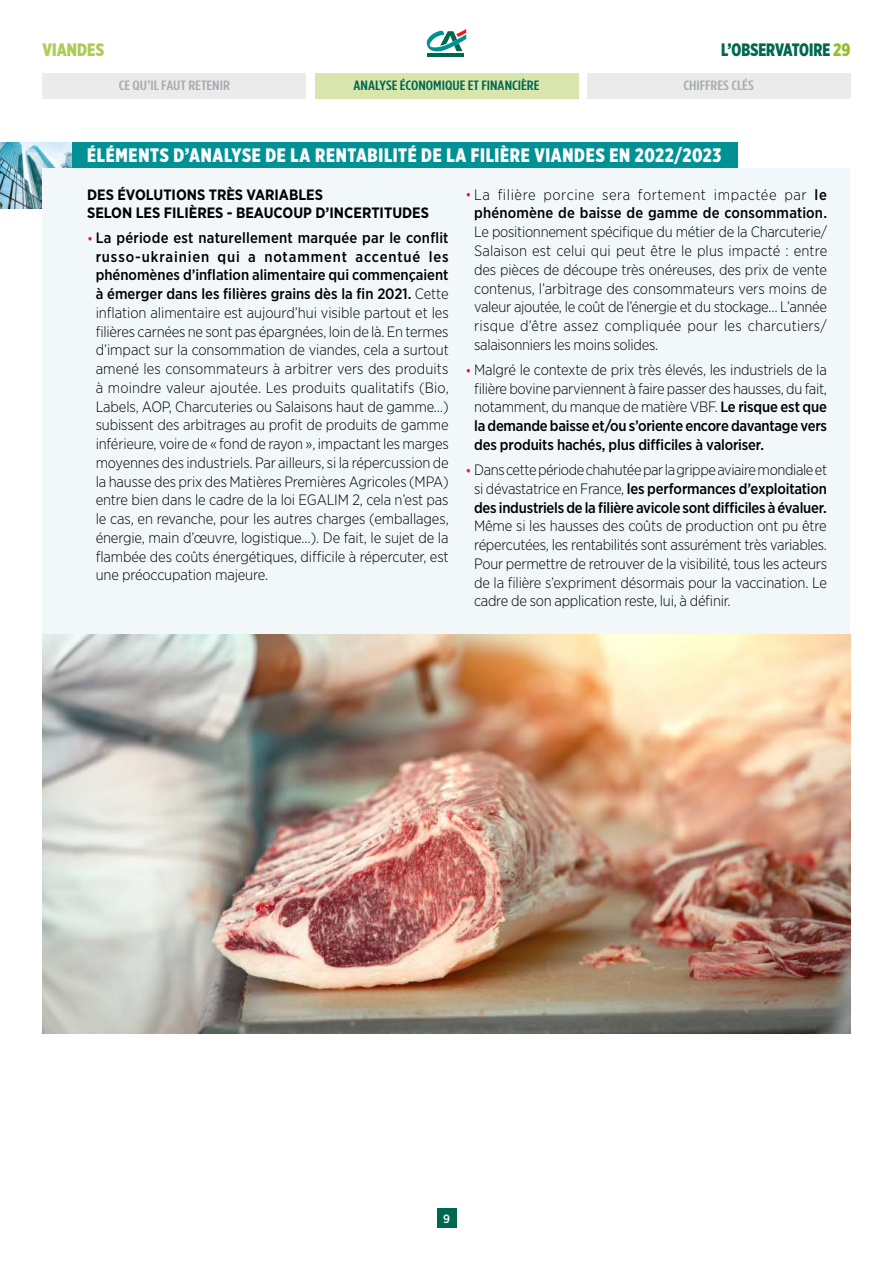
<style>
.page{position:relative;width:893px;height:1263px;background:#fff}
.page>*{position:absolute;margin:0;border:0;box-sizing:border-box;transform-origin:0 0}
.t1{font:900 19.5px "Gotham X Narrow";letter-spacing:.035em;color:#fff}
.t2{font:900 18px "Gotham X Narrow";color:#00684e;scale:.95 1}
.t3{font:900 18px "Gotham X Narrow";letter-spacing:.005em;color:#aecb55}
.t4{font:300 15px/18.8px "Gotham Narrow";letter-spacing:-.02em;color:#000;text-align:justify}
.t5{font:500 15px/18.8px "Gotham Narrow";letter-spacing:-.015em;color:#000;text-align:center}
.t6{font:500 15px/18.8px "Gotham Narrow";letter-spacing:.01em;color:#000;text-align:center}
.t7{font:700 15px/18px "Gotham Narrow";color:#000}
.t8{font:500 13.5px "Gotham Condensed";color:#a7adb0;scale:1.3 1}
.t9{font:500 13.5px "Gotham Condensed";color:#00684e;scale:1.3 1}
.t10{font:500 12px "Gotham Narrow";color:#fff}
.s1{color:#95be2b}
.s2{color:#ea1b27}
.s3{font-weight:500}
.s4{font-weight:300;color:#ea1b27}
.s5{font-weight:300}
</style>
<div class="page">
<div style="left:43px;top:73px;width:263px;height:26px;background:#ebebec"></div>
<div style="left:315px;top:73px;width:263px;height:26px;background:#d8e5ad"></div>
<div style="left:587px;top:73px;width:263px;height:26px;background:#ebebec"></div>
<hr style="left:427px;top:53px;width:37px;height:4px;background:#00684e">
<svg style="left:426px;top:29px;width:40px;height:23px"></svg>
<div style="left:437px;top:1209px;width:19px;height:19px;background:#00684e"></div>
<img style="left:0;top:142px;width:72px;height:66px">
<div style="left:43px;top:168px;width:807px;height:467px;background:#f2f8f9"></div>
<img style="left:43px;top:635px;width:807px;height:398px">
<div style="left:72px;top:142px;width:666px;height:26px;background:#009195"></div>
<p class="t3" style="left:43px;top:38px;width:63px">VIANDES</p>
<p class="t2" style="left:721px;top:38px;width:138px">L’OBSERVATOIRE <span class="s1">29</span></p>
<p class="t8" style="left:119px;top:78px;width:87px">CE QU’IL FAUT RETENIR</p>
<p class="t9" style="left:353px;top:78px;width:145px">ANALYSE ÉCONOMIQUE ET FINANCIÈRE</p>
<p class="t8" style="left:683px;top:78px;width:56px">CHIFFRES CLÉS</p>
<h1 class="t1" style="left:87px;top:143px;width:636px">ÉLÉMENTS D’ANALYSE DE LA RENTABILITÉ DE LA FILIÈRE VIANDES EN 2022/2023</h1>
<p class="t7" style="left:87px;top:185px;width:343px">DES ÉVOLUTIONS TRÈS VARIABLES<br>SELON LES FILIÈRES - BEAUCOUP D’INCERTITUDES</p>
<p class="t4" style="left:96px;top:228px;width:355px;text-indent:-9px"><span class="s2">•</span> <span class="s3">La période est naturellement marquée par le conflit russo-ukrainien qui a notamment accentué les phénomènes d’inflation alimentaire qui commençaient à émerger dans les filières grains dès la fin 2021.</span> Cette inflation alimentaire est aujourd’hui visible partout et les filières carnées ne sont pas épargnées, loin de là. En termes d’impact sur la consommation de viandes, cela a surtout amené les consommateurs à arbitrer vers des produits à moindre valeur ajoutée. Les produits qualitatifs (Bio, Labels, AOP, Charcuteries ou Salaisons haut de gamme…) subissent des arbitrages au profit de produits de gamme inférieure, voire de « fond de rayon », impactant les marges moyennes des industriels. Par ailleurs, si la répercussion de la hausse des prix des Matières Premières Agricoles (MPA) entre bien dans le cadre de la loi EGALIM 2, cela n’est pas le cas, en revanche, pour les autres charges (emballages, énergie, main d’œuvre, logistique…). De fait, le sujet de la flambée des coûts énergétiques, difficile à répercuter, est une préoccupation majeure.</p>
<p class="t6" style="left:466px;top:185px;width:363px"><span class="s4">•</span> <span class="s5">La filière porcine sera fortement impactée par</span> le phénomène de baisse de gamme de consommation.</p>
<p class="t4" style="left:474px;top:222px;width:355px">Le positionnement spécifique du métier de la Charcuterie/ Salaison est celui qui peut être le plus impacté : entre des pièces de découpe très onéreuses, des prix de vente contenus, l’arbitrage des consommateurs vers moins de valeur ajoutée, le coût de l’énergie et du stockage… L’année risque d’être assez compliquée pour les charcutiers/ salaisonniers les moins solides.</p>
<p class="t4" style="left:474px;top:360px;width:354px;text-indent:-9px"><span class="s2">•</span> Malgré le contexte de prix très élevés, les industriels de la filière bovine parviennent à faire passer des hausses, du fait, notamment, du manque de matière VBF. <span class="s3">Le risque est que la demande baisse et/ou s’oriente encore davantage vers des produits hachés, plus difficiles à valoriser.</span></p>
<p class="t5" style="left:466px;top:460px;width:363px"><span class="s4">•</span> <span class="s5">Dans cette période chahutée par la grippe aviaire mondiale et si dévastatrice en France,</span> les performances d’exploitation des industriels de la filière avicole sont difficiles à évaluer.</p>
<p class="t4" style="left:474px;top:516px;width:354px">Même si les hausses des coûts de production ont pu être répercutées, les rentabilités sont assurément très variables.<br>Pour permettre de retrouver de la visibilité, tous les acteurs de la filière s’expriment désormais pour la vaccination. Le cadre de son application reste, lui, à définir.</p>
<p class="t10" style="left:443px;top:1211px;width:8px">9</p>
</div>
